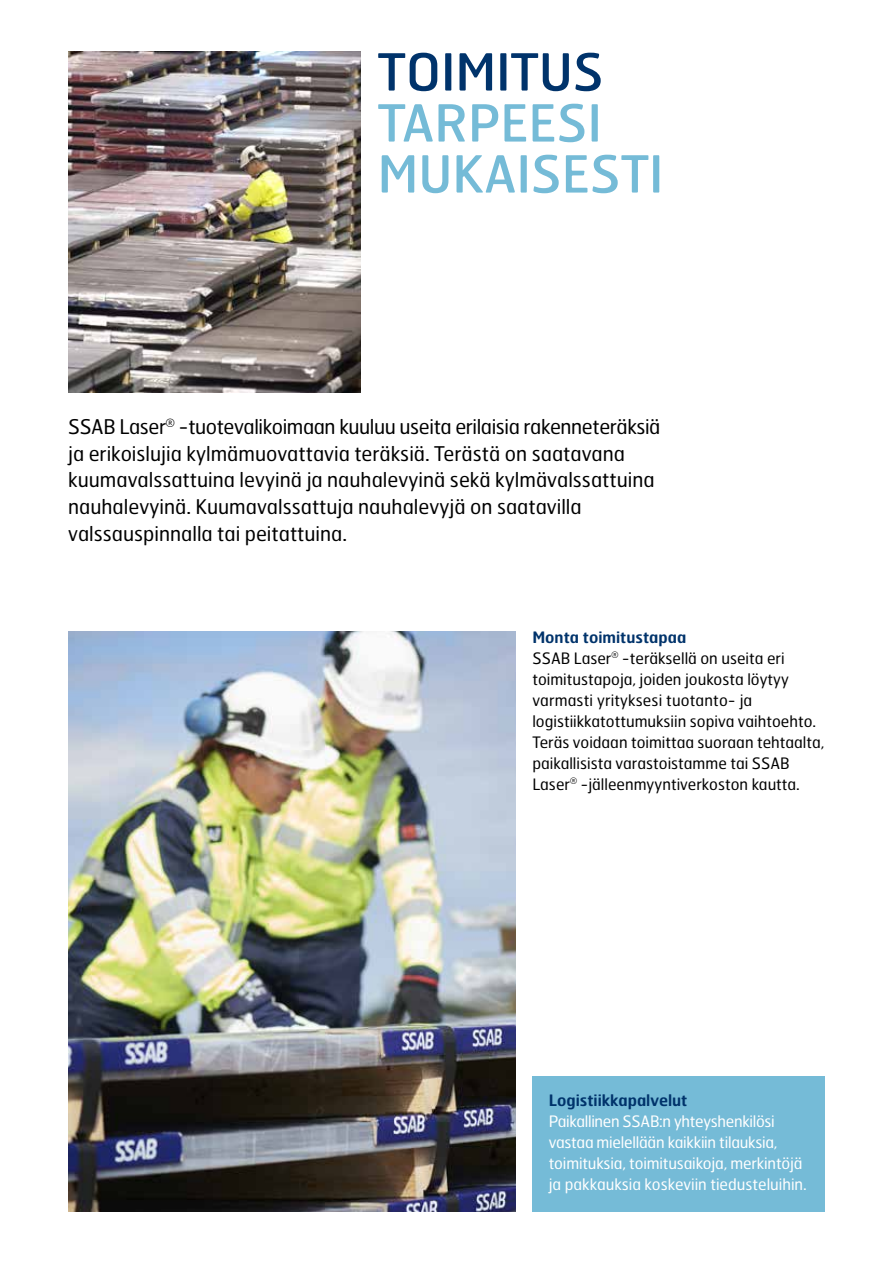
<style>
.page{position:relative;width:893px;height:1263px;background:#fff}
.page>*{position:absolute;margin:0;border:0;box-sizing:border-box;transform-origin:0 0}
.t1{font:51px/51px "Hermes FB";color:#75bbd7}
.t2{font:51px "Hermes FB";color:#00336b}
.t3{font:20.25px/27px "Hermes FB";color:#000}
.t4{font:15.75px/21px "Hermes FB";color:#000}
.t5{font:15.75px/21px "Hermes FB";letter-spacing:-.01em;color:#fff}
.t6{font:600 15.75px "Hermes FB";color:#00336b}
.s1{font-weight:600;color:#00336b}
</style>
<div class="page">
<img style="left:68px;top:631px;width:447px;height:581px">
<img style="left:68px;top:51px;width:293px;height:341px">
<div style="left:532px;top:1077px;width:292px;height:135px;background:#75bbd7"></div>
<h1 class="t2" style="left:378px;top:39px;width:228px">TOIMITUS</h1>
<h1 class="t1" style="left:378px;top:96px;width:287px">TARPEESI<br>MUKAISESTI</h1>
<p class="t3" style="left:68px;top:412px;width:594px">SSAB Laser<sup>®</sup> -tuotevalikoimaan kuuluu useita erilaisia rakenneteräksiä ja erikoislujia kylmämuovattavia teräksiä. Terästä on saatavana kuumavalssattuina levyinä ja nauhalevyinä sekä kylmävalssattuina nauhalevyinä. Kuumavalssattuja nauhalevyjä on saatavilla valssauspinnalla tai peitattuina.</p>
<p class="t4" style="left:532px;top:626px;width:293px"><span class="s1">Monta toimitustapaa<br></span>SSAB Laser<sup>®</sup> -teräksellä on useita eri toimitustapoja, joiden joukosta löytyy varmasti yrityksesi tuotanto- ja logistiikkatottumuksiin sopiva vaihtoehto.<br>Teräs voidaan toimittaa suoraan tehtaalta, paikallisista varastoistamme tai SSAB Laser<sup>®</sup> -jälleenmyyntiverkoston kautta.</p>
<p class="t6" style="left:549px;top:1090px;width:140px">Logistiikkapalvelut</p>
<p class="t5" style="left:549px;top:1110px;width:260px">Paikallinen SSAB:n yhteyshenkilösi vastaa mielellään kaikkiin tilauksia, toimituksia, toimitusaikoja, merkintöjä ja pakkauksia koskeviin tiedusteluihin.</p>
</div>
